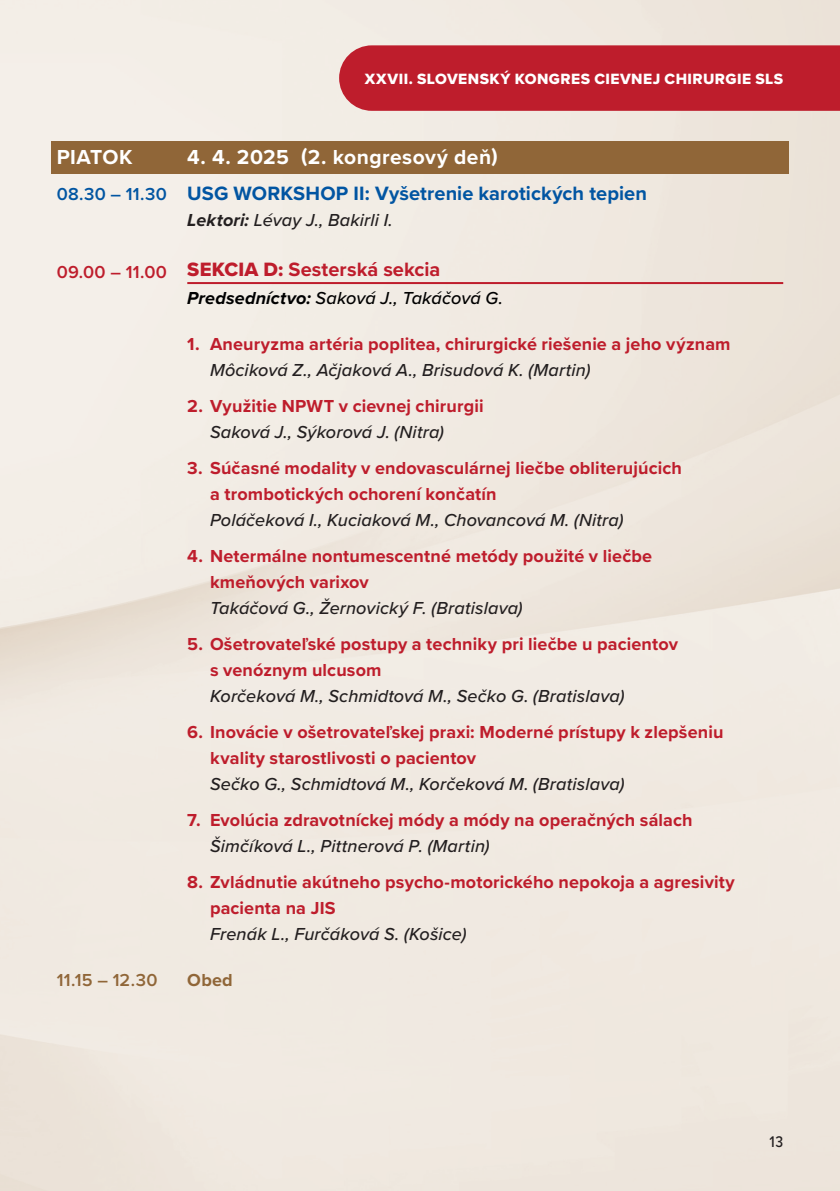
<style>
.page{position:relative;width:840px;height:1191px;background:#fff}
.page>*{position:absolute;margin:0;border:0;box-sizing:border-box;transform-origin:0 0}
.t1{font:700 21px "Proxima Nova";letter-spacing:.02em;color:#fff}
.t2{font:700 20px "Proxima Nova";letter-spacing:.005em;color:#0155a2}
.t3{font:700 20px "Proxima Nova";letter-spacing:.005em;color:#be1d2c}
.t4{font:700 18px/26px "Proxima Nova";letter-spacing:.01em;color:#be1d2c}
.t5{font:italic 500 18px "Proxima Nova";letter-spacing:.01em;color:#231f20}
.t6{font:italic 500 18px "Proxima Nova";letter-spacing:.005em;color:#000}
.t7{font:600 18px "Proxima Nova";letter-spacing:.01em;color:#906638}
.t8{font:700 18px "Proxima Nova";color:#906638}
.t9{font:500 16px "Proxima Nova Cond";color:#231f20}
.t10{font:15.4px "Proxima Nova Extrabld";letter-spacing:.03em;color:#fff}
.s1{font-weight:600;font-size:18px}
.s2{font-weight:700}
.s3{font-family:"Proxima Nova Extrabld";font-weight:400}
</style>
<div class="page">
<div style="left:0;top:0;width:839px;height:1191px;background:#f0eae1"></div>
<div style="left:339px;top:45px;width:500px;height:66px;background:#be1d2c"></div>
<div style="left:51px;top:142px;width:737px;height:32px;background:#906638"></div>
<hr style="left:187px;top:282px;width:595px;height:2px;background:#be1d2c">
<p class="t10" style="left:365px;top:68px;width:419px">XXVII. SLOVENSKÝ KONGRES CIEVNEJ CHIRURGIE SLS</p>
<p class="t1" style="left:57px;top:141px;width:77px">PIATOK</p>
<p class="t1" style="left:187px;top:141px;width:312px">4. 4. 2025 (2. kongresový deň)</p>
<p class="t2" style="left:57px;top:178px;width:591px"><span class="s1">08.30 – 11.30</span> USG WORKSHOP II: Vyšetrenie karotických tepien</p>
<p class="t5" style="left:187px;top:207px;width:207px"><span class="s2">Lektori:</span> Lévay J., Bakirli I.</p>
<p class="t3" style="left:57px;top:254px;width:385px"><sub>09.00</sub> <sub>–</sub> <sub>11.00</sub> <span class="s3">SEKCIA D:</span> Sesterská sekcia</p>
<p class="t6" style="left:187px;top:285px;width:317px"><span class="s2">Predsedníctvo:</span> Saková J., Takáčová G.</p>
<p class="t4" style="left:187px;top:331px;width:544px">1. Aneuryzma artéria poplitea, chirurgické riešenie a jeho význam</p>
<p class="t5" style="left:210px;top:357px;width:382px">Môciková Z., Ačjaková A., Brisudová K. (Martin)</p>
<p class="t4" style="left:187px;top:393px;width:297px">2. Využitie NPWT v cievnej chirurgii</p>
<p class="t5" style="left:210px;top:419px;width:235px">Saková J., Sýkorová J. (Nitra)</p>
<p class="t4" style="left:210px;top:455px;width:473px;text-indent:-23px">3. Súčasné modality v endovasculárnej liečbe obliterujúcich a trombotických ochorení končatín</p>
<p class="t5" style="left:210px;top:507px;width:415px">Poláčeková I., Kuciaková M., Chovancová M. (Nitra)</p>
<p class="t4" style="left:210px;top:543px;width:443px;text-indent:-23px">4. Netermálne nontumescentné metódy použité v liečbe kmeňových varixov</p>
<p class="t5" style="left:210px;top:595px;width:314px">Takáčová G., Žernovický F. (Bratislava)</p>
<p class="t4" style="left:210px;top:631px;width:469px;text-indent:-23px">5. Ošetrovateľské postupy a techniky pri liečbe u pacientov s venóznym ulcusom</p>
<p class="t5" style="left:210px;top:683px;width:416px">Korčeková M., Schmidtová M., Sečko G. (Bratislava)</p>
<p class="t4" style="left:210px;top:719px;width:514px;text-indent:-23px">6. Inovácie v ošetrovateľskej praxi: Moderné prístupy k zlepšeniu kvality starostlivosti o pacientov</p>
<p class="t5" style="left:210px;top:770px;width:416px">Sečko G., Schmidtová M., Korčeková M. (Bratislava)</p>
<p class="t4" style="left:187px;top:807px;width:506px">7. Evolúcia zdravotníckej módy a módy na operačných sálach</p>
<p class="t5" style="left:210px;top:832px;width:281px">Šimčíková L., Pittnerová P. (Martin)</p>
<p class="t4" style="left:210px;top:869px;width:526px;text-indent:-23px">8. Zvládnutie akútneho psycho-motorického nepokoja a agresivity pacienta na JIS</p>
<p class="t5" style="left:210px;top:920px;width:258px">Frenák L., Furčáková S. (Košice)</p>
<p class="t7" style="left:57px;top:966px;width:102px">11.15 – 12.30</p>
<p class="t8" style="left:187px;top:966px;width:47px">Obed</p>
<p class="t9" style="left:769px;top:1129px;width:15px">13</p>
</div>
